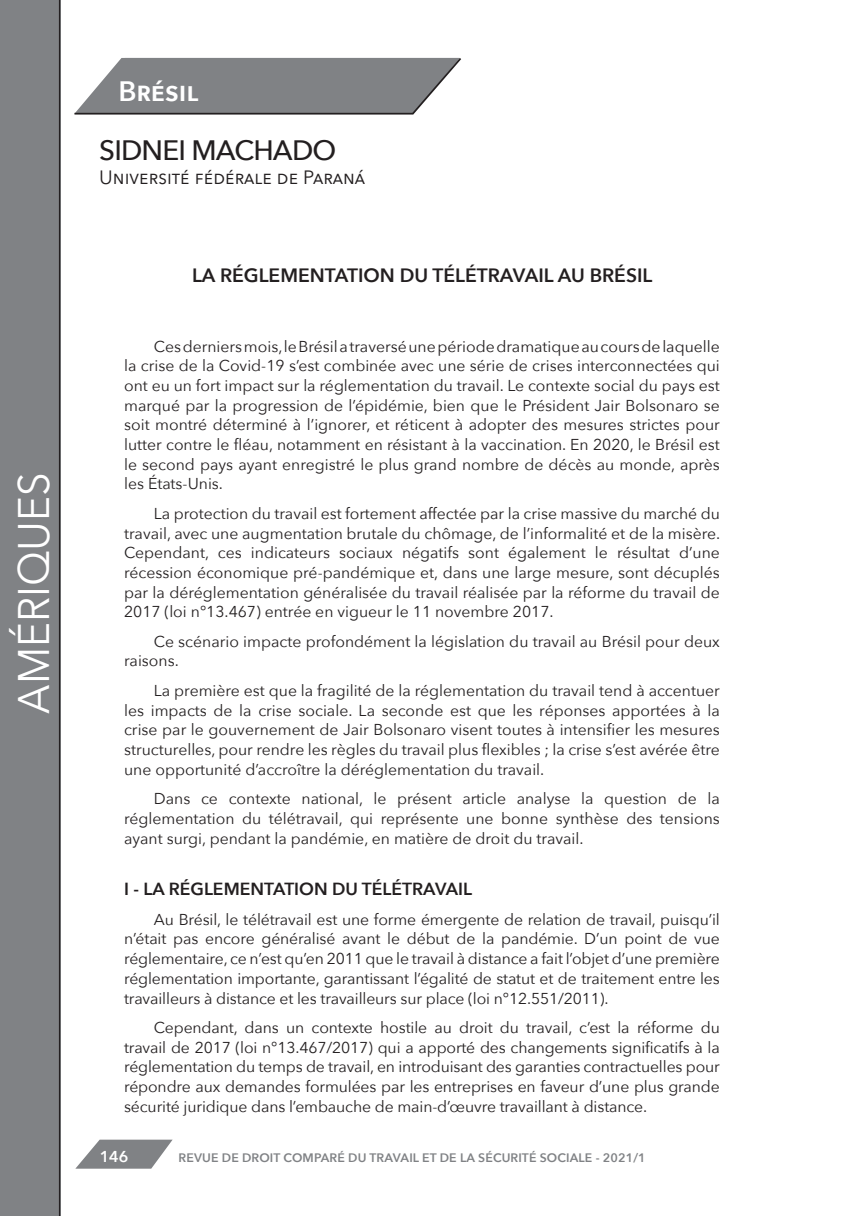
<style>
.page{position:relative;width:844px;height:1216px;background:#fff}
.page>*{position:absolute;margin:0;border:0;box-sizing:border-box;transform-origin:0 0}
.t1{font:44.1px "Avenir Next";color:#fff;scale:.95 1}
.Auteur{font:500 28px "Avenir Next";letter-spacing:-.03em;color:#231f20}
.t2{font:600 28px "Avenir Next";color:#fff}
.Titre_Actualité{font:600 19.25px "Avenir Next";color:#231f20}
.Univ__rattachement{font:19.25px "Avenir Next";color:#231f20}
.Titre_I_actua{font:600 17.5px "Avenir Next";color:#231f20}
.Corps_Texte_actua{font:15.75px/19.6px "Avenir Next";color:#231f20;text-align:justify}
.t3{font:600 15.75px "Avenir Next";color:#fff}
.t4{font:600 12.25px "Avenir Next";letter-spacing:.01em;color:#808285}
</style>
<div class="page">
<div style="left:0;top:0;width:61px;height:1215px;background:#808285"></div>
<hr style="left:59px;top:0;width:1px;height:1215px;background:#231f20">
<svg style="left:74px;top:57px;width:387px;height:58px;background:#8e9092"></svg>
<svg style="left:76px;top:1139px;width:96px;height:29px"></svg>
<h1 class="t1" style="left:-4px;top:713px;width:256px;rotate:-90deg">AMÉRIQUES</h1>
<h2 class="t2" style="left:118px;top:67px;width:82px">Brésil</h2>
<p class="Auteur" style="left:99px;top:127px;width:238px">SIDNEI MACHADO</p>
<p class="Univ__rattachement" style="left:99px;top:160px;width:267px">Université fédérale de Paraná</p>
<p class="Titre_Actualité" style="left:192px;top:259px;width:461px">LA RÉGLEMENTATION DU TÉLÉTRAVAIL AU BRÉSIL</p>
<p class="Corps_Texte_actua" style="left:124px;top:335px;width:597px;text-indent:30px">Ces derniers mois, le Brésil a traversé une période dramatique au cours de laquelle la crise de la Covid-19 s’est combinée avec une série de crises interconnectées qui ont eu un fort impact sur la réglementation du travail. Le contexte social du pays est marqué par la progression de l’épidémie, bien que le Président Jair Bolsonaro se soit montré déterminé à l’ignorer, et réticent à adopter des mesures strictes pour lutter contre le fléau, notamment en résistant à la vaccination. En 2020, le Brésil est le second pays ayant enregistré le plus grand nombre de décès au monde, après les États-Unis.</p>
<p class="Corps_Texte_actua" style="left:124px;top:503px;width:597px;text-indent:30px">La protection du travail est fortement affectée par la crise massive du marché du travail, avec une augmentation brutale du chômage, de l’informalité et de la misère.<br>Cependant, ces indicateurs sociaux négatifs sont également le résultat d’une récession économique pré-pandémique et, dans une large mesure, sont décuplés par la déréglementation généralisée du travail réalisée par la réforme du travail de 2017 (loi n°13.467) entrée en vigueur le 11 novembre 2017.</p>
<p class="Corps_Texte_actua" style="left:124px;top:631px;width:597px;text-indent:30px">Ce scénario impacte profondément la législation du travail au Brésil pour deux raisons.</p>
<p class="Corps_Texte_actua" style="left:124px;top:680px;width:597px;text-indent:30px">La première est que la fragilité de la réglementation du travail tend à accentuer les impacts de la crise sociale. La seconde est que les réponses apportées à la crise par le gouvernement de Jair Bolsonaro visent toutes à intensifier les mesures structurelles, pour rendre les règles du travail plus flexibles ; la crise s’est avérée être une opportunité d’accroître la déréglementation du travail.</p>
<p class="Corps_Texte_actua" style="left:124px;top:788px;width:597px;text-indent:30px">Dans ce contexte national, le présent article analyse la question de la réglementation du télétravail, qui représente une bonne synthèse des tensions ayant surgi, pendant la pandémie, en matière de droit du travail.</p>
<p class="Titre_I_actua" style="left:124px;top:874px;width:349px">I - LA RÉGLEMENTATION DU TÉLÉTRAVAIL</p>
<p class="Corps_Texte_actua" style="left:124px;top:908px;width:597px;text-indent:30px">Au Brésil, le télétravail est une forme émergente de relation de travail, puisqu’il n’était pas encore généralisé avant le début de la pandémie. D’un point de vue réglementaire, ce n’est qu’en 2011 que le travail à distance a fait l’objet d’une première réglementation importante, garantissant l’égalité de statut et de traitement entre les travailleurs à distance et les travailleurs sur place (loi n°12.551/2011).</p>
<p class="Corps_Texte_actua" style="left:124px;top:1017px;width:597px;text-indent:30px">Cependant, dans un contexte hostile au droit du travail, c’est la réforme du travail de 2017 (loi n°13.467/2017) qui a apporté des changements significatifs à la réglementation du temps de travail, en introduisant des garanties contractuelles pour répondre aux demandes formulées par les entreprises en faveur d’une plus grande sécurité juridique dans l’embauche de main-d’œuvre travaillant à distance.</p>
<p class="t3" style="left:100px;top:1142px;width:30px">146</p>
<p class="t4" style="left:178px;top:1146px;width:468px">REVUE DE DROIT COMPARÉ DU TRAVAIL ET DE LA SÉCURITÉ SOCIALE - 2021/1</p>
</div>
